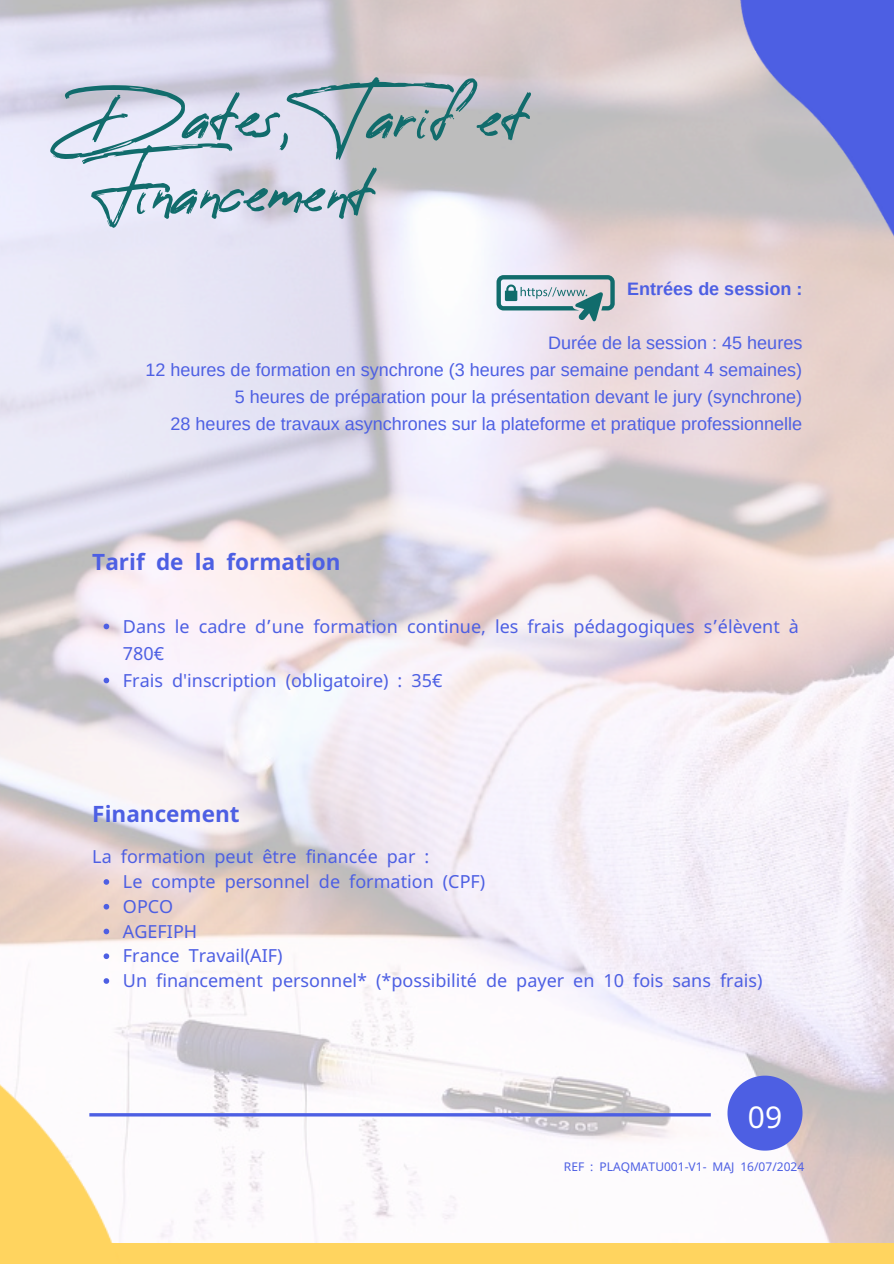
<style>
.page{position:relative;width:894px;height:1264px;background:#fff}
.page>*{position:absolute;margin:0;border:0;box-sizing:border-box;transform-origin:0 0}
.t1{font:54px/75.3px "Reey";color:#116c6c}
.t2{font:30px "Noto Sans";color:#fff}
.t3{font:700 22.5px "Noto Sans";color:#4d5fe3}
.t4{font:18px/27px "Noto Sans";color:#4d5fe3}
.t5{font:18px/27px "Arimo";color:#4d5fe3;text-align:right}
.t6{font:700 18px "Arimo";color:#4d5fe3}
.t7{font:12px "Noto Sans";color:#4d5fe3}
.s1{font-family:"Noto Sans Gurmukhi"}
</style>
<div class="page">
<img style="left:0;top:0;width:893px;height:1243px">
<hr style="left:89px;top:1113px;width:621px;height:3px;background:#4d5fe3">
<svg style="left:727px;top:1075px;width:75px;height:75px;background:#6e7be2"></svg>
<div style="left:0;top:1243px;width:893px;height:20px;background:#ffd45f"></div>
<img style="left:0;top:1001px;width:145px;height:242px">
<img style="left:731px;top:0;width:162px;height:321px">
<svg style="left:104px;top:623px;width:5px;height:6px"></svg>
<svg style="left:104px;top:677px;width:5px;height:6px"></svg>
<svg style="left:104px;top:879px;width:5px;height:5px"></svg>
<svg style="left:104px;top:903px;width:5px;height:6px"></svg>
<svg style="left:104px;top:928px;width:5px;height:6px"></svg>
<svg style="left:104px;top:953px;width:5px;height:6px"></svg>
<svg style="left:104px;top:978px;width:5px;height:5px"></svg>
<svg style="left:496px;top:275px;width:118px;height:46px;background:#a3bbc1"></svg>
<h2 class="t1" style="left:89px;top:82px;width:439px">Dates, Tarif et<br>Financement</h2>
<p class="t6" style="left:627px;top:279px;width:176px">Entrées de session :</p>
<h3 class="t5" style="left:145px;top:329px;width:658px">Durée de la session : 45 heures<br>12 heures de formation en synchrone (3 heures par semaine pendant 4 semaines)<br>5 heures de préparation pour la présentation devant le jury (synchrone)</h3>
<h4 class="t5" style="left:170px;top:410px;width:633px">28 heures de travaux asynchrones sur la plateforme et pratique professionnelle</h4>
<p class="t3" style="left:92px;top:545px;width:250px">Tarif de la formation</p>
<p class="t4" style="left:123px;top:612px;width:677px">Dans le cadre d<span class="s1">’</span>une formation continue, les frais pédagogiques s<span class="s1">’</span>élèvent à<br>780€</p>
<h2 class="t4" style="left:123px;top:666px;width:281px">Frais d'inscription (obligatoire) :</h2>
<h4 class="t4" style="left:411px;top:666px;width:32px">35€</h4>
<p class="t3" style="left:92px;top:798px;width:149px">Financement</p>
<p class="t4" style="left:92px;top:842px;width:338px">La formation peut être financée par :</p>
<p class="t4" style="left:123px;top:867px;width:364px">Le compte personnel de formation (CPF)</p>
<p class="t4" style="left:123px;top:892px;width:52px">OPCO</p>
<p class="t4" style="left:123px;top:917px;width:76px">AGEFIPH</p>
<p class="t4" style="left:123px;top:941px;width:161px">France Travail(AIF)</p>
<p class="t4" style="left:123px;top:966px;width:641px">Un financement personnel* (*possibilité de payer en 10 fois sans frais)</p>
<p class="t2" style="left:747px;top:1095px;width:36px">09</p>
<p class="t7" style="left:563px;top:1157px;width:172px">REF : PLAQMATU001-V1- MAJ</p>
<p class="t7" style="left:740px;top:1157px;width:65px">16/07/2024</p>
</div>
